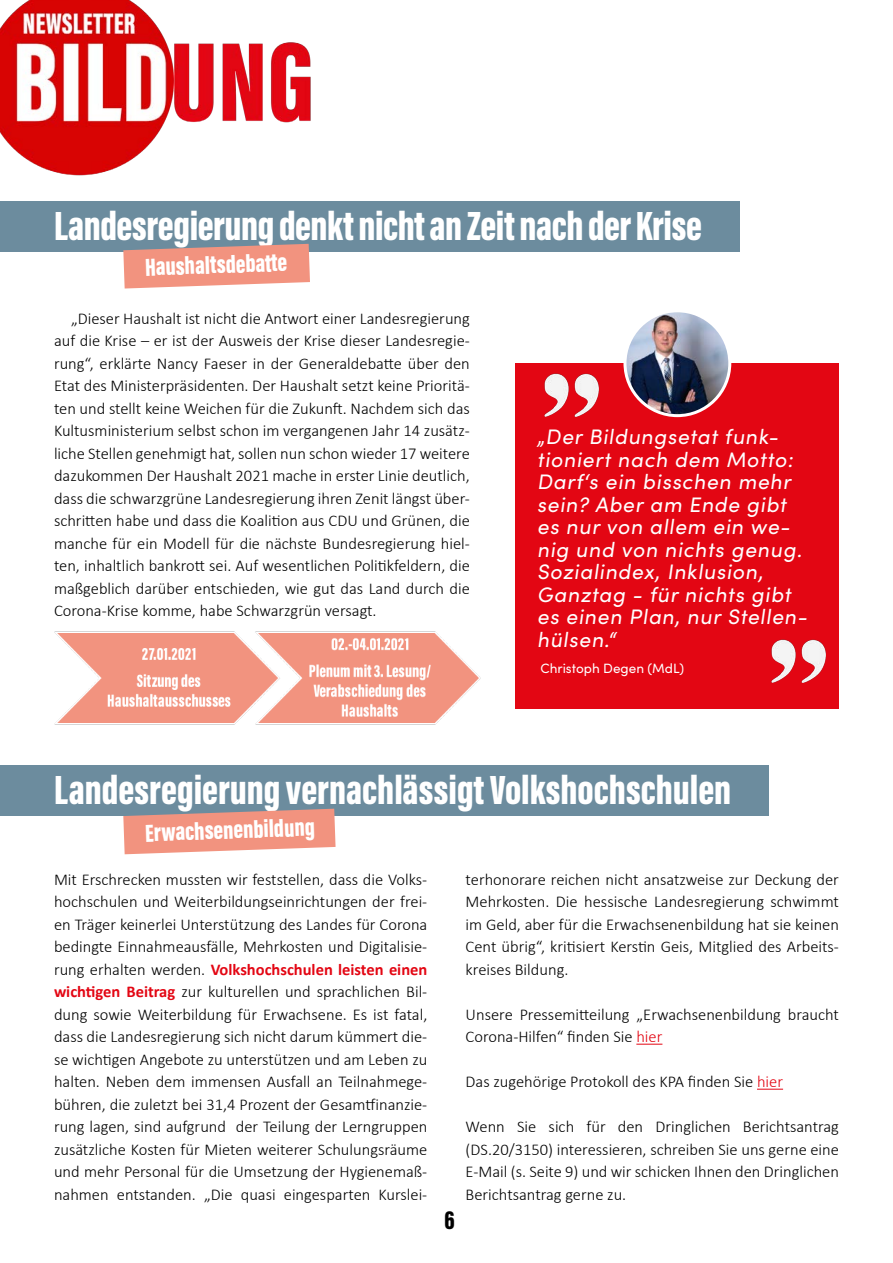
<style>
.page{position:relative;width:893px;height:1263px;background:#fff}
.page>*{position:absolute;margin:0;border:0;box-sizing:border-box;transform-origin:0 0}
.t1{font:900 42px "Acumin Pro Extra Cond";color:#fff}
.t2{font:900 27px "Acumin Pro Extra Cond";color:#000}
.t3{font:900 25.5px "Acumin Pro Extra Cond";color:#fff}
.t4{font:21px/22.5px "Sofia Pro";color:#fff}
.t5{font:300 16.5px/22.5px "Calibri";color:#000;text-align:justify}
.t6{font:13.5px "Sofia Pro";color:#fff}
.s1{font-weight:700;color:#e30613}
.s2{color:#e30613}
</style>
<div class="page">
<img style="left:0;top:0;width:311px;height:176px">
<div style="left:0;top:201px;width:740px;height:51px;background:#6c8c9e"></div>
<div style="left:516px;top:363px;width:323px;height:346px;background:#e30613"></div>
<img style="left:771px;top:639px;width:55px;height:44px">
<img style="left:544px;top:373px;width:55px;height:44px">
<div style="left:0;top:766px;width:769px;height:50px;background:#6c8c9e"></div>
<img style="left:625px;top:311px;width:105px;height:105px;border-radius:52px">
<div style="left:623px;top:309px;width:108px;height:108px;border:3px solid #fff;border-radius:50%"></div>
<svg style="left:636px;top:1044px;width:26px;height:1px"></svg>
<svg style="left:757px;top:1089px;width:26px;height:1px"></svg>
<svg style="left:123px;top:244px;width:187px;height:44px;background:#e99989"></svg>
<svg style="left:123px;top:809px;width:213px;height:45px;background:#e89b8b"></svg>
<img style="left:54px;top:631px;width:426px;height:94px">
<h1 class="t1" style="left:54px;top:200px;width:649px">Landesregierung denkt nicht an Zeit nach der Krise</h1>
<h3 class="t3" style="left:145px;top:252px;width:144px;rotate:-2deg">Haushaltsdebatte</h3>
<p class="t5" style="left:54px;top:307px;width:417px;text-indent:17px">„Dieser Haushalt ist nicht die Antwort einer Landesregierung auf die Krise – er ist der Ausweis der Krise dieser Landesregie&shy;rung“, erklärte Nancy Faeser in der Generaldebatte über den Etat des Ministerpräsidenten. Der Haushalt setzt keine Prioritä&shy;ten und stellt keine Weichen für die Zukunft. Nachdem sich das Kultusministerium selbst schon im vergangenen Jahr 14 zusätz&shy;liche Stellen genehmigt hat, sollen nun schon wieder 17 weitere dazukommen Der Haushalt 2021 mache in erster Linie deutlich, dass die schwarzgrüne Landesregierung ihren Zenit längst über&shy;schritten habe und dass die Koalition aus CDU und Grünen, die manche für ein Modell für die nächste Bundesregierung hiel&shy;ten, inhaltlich bankrott sei. Auf wesentlichen Politikfeldern, die maßgeblich darüber entschieden, wie gut das Land durch die Corona-Krise komme, habe Schwarzgrün versagt.</p>
<p class="t4" style="left:537px;top:424px;width:276px">„Der Bildungsetat funk&shy;tioniert nach dem Motto:<br>Darf‘s ein bisschen mehr sein? Aber am Ende gibt es nur von allem ein we&shy;nig und von nichts genug.<br>Sozialindex, Inklusion,<br>Ganztag - für nichts gibt es einen Plan, nur Stellen&shy;hülsen.“</p>
<p class="t6" style="left:540px;top:659px;width:145px">Christoph Degen (MdL)</p>
<h1 class="t1" style="left:54px;top:764px;width:679px">Landesregierung vernachlässigt Volkshochschulen</h1>
<h3 class="t3" style="left:145px;top:817px;width:171px;rotate:-2deg">Erwachsenenbildung</h3>
<p class="t5" style="left:54px;top:868px;width:375px">Mit Erschrecken mussten wir feststellen, dass die Volks&shy;hochschulen und Weiterbildungseinrichtungen der frei&shy;en Träger keinerlei Unterstützung des Landes für Corona bedingte Einnahmeausfälle, Mehrkosten und Digitalisie&shy;rung erhalten werden. <span class="s1">Volkshochschulen leisten einen wichtigen Beitrag</span> zur kulturellen und sprachlichen Bil&shy;dung sowie Weiterbildung für Erwachsene. Es ist fatal, dass die Landesregierung sich nicht darum kümmert die&shy;se wichtigen Angebote zu unterstützen und am Leben zu halten. Neben dem immensen Ausfall an Teilnahmege&shy;bühren, die zuletzt bei 31,4 Prozent der Gesamtfinanzie&shy;rung lagen, sind aufgrund der Teilung der Lerngruppen zusätzliche Kosten für Mieten weiterer Schulungsräume und mehr Personal für die Umsetzung der Hygienemaß&shy;nahmen entstanden. „Die quasi eingesparten Kurslei-</p>
<p class="t5" style="left:466px;top:868px;width:375px">terhonorare reichen nicht ansatzweise zur Deckung der Mehrkosten. Die hessische Landesregierung schwimmt im Geld, aber für die Erwachsenenbildung hat sie keinen Cent übrig“, kritisiert Kerstin Geis, Mitglied des Arbeits&shy;kreises Bildung.</p>
<p class="t5" style="left:466px;top:1003px;width:375px">Unsere Pressemitteilung „Erwachsenenbildung braucht<br>Corona-Hilfen“ finden Sie <span class="s2">hier</span></p>
<p class="t5" style="left:466px;top:1070px;width:319px">Das zugehörige Protokoll des KPA finden Sie <span class="s2">hier</span></p>
<p class="t5" style="left:466px;top:1115px;width:375px">Wenn Sie sich für den Dringlichen Berichtsantrag (DS.20/3150) interessieren, schreiben Sie uns gerne eine E-Mail (s. Seite 9) und wir schicken Ihnen den Dringlichen Berichtsantrag gerne zu.</p>
<h2 class="t2" style="left:444px;top:1203px;width:12px">6</h2>
</div>
